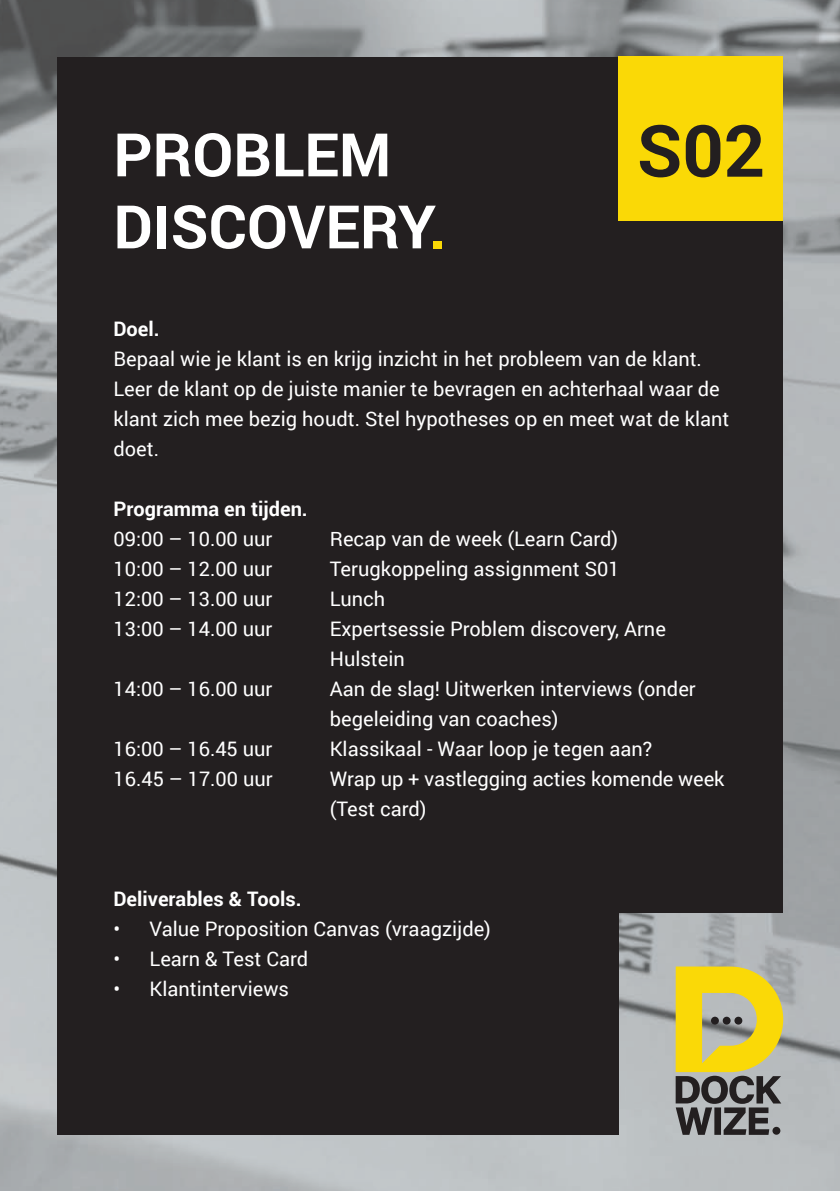
<style>
.page{position:relative;width:840px;height:1191px;background:#fff}
.page>*{position:absolute;margin:0;border:0;box-sizing:border-box;transform-origin:0 0}
.t1{font:700 72px "Roboto";color:#231f20}
.t2{font:700 60px/72px "Roboto";color:#fff}
.t3{font:20px/30px "Roboto";color:#fff}
.t4{font:700 20px "Roboto";color:#fff}
.s1{color:#fad906}
</style>
<div class="page">
<img style="left:0;top:0;width:839px;height:1191px">
<svg style="left:675px;top:966px;width:107px;height:168px;background:#b6a953"></svg>
<div style="left:722px;top:1016px;width:8px;height:8px;background:#231f20;border-radius:50%"></div>
<svg style="left:710px;top:1016px;width:8px;height:8px"></svg>
<div style="left:734px;top:1016px;width:8px;height:8px;background:#231f20;border-radius:50%"></div>
<div style="left:618px;top:57px;width:164px;height:856px;background:#231f20"></div>
<div style="left:57px;top:57px;width:561px;height:1077px;background:#231f20"></div>
<div style="left:618px;top:57px;width:164px;height:164px;background:#fad906"></div>
<h2 class="t2" style="left:113px;top:117px;width:334px">PROBLEM<br>DISCOVERY<span class="s1">.</span></h2>
<h1 class="t1" style="left:636px;top:100px;width:130px">S02</h1>
<p class="t4" style="left:113px;top:315px;width:48px">Doel.</p>
<p class="t3" style="left:113px;top:343px;width:617px">Bepaal wie je klant is en krijg inzicht in het probleem van de klant.<br>Leer de klant op de juiste manier te bevragen en achterhaal waar de klant zich mee bezig houdt. Stel hypotheses op en meet wat de klant doet.</p>
<p class="t4" style="left:113px;top:495px;width:196px">Programma en tijden.</p>
<p class="t3" style="left:113px;top:523px;width:160px">09:00 – 10.00 uur</p>
<p class="t3" style="left:329px;top:523px;width:290px">Recap van de week (Learn Card)</p>
<p class="t3" style="left:113px;top:553px;width:160px">10:00 – 12.00 uur</p>
<p class="t3" style="left:329px;top:553px;width:291px">Terugkoppeling assignment S01</p>
<p class="t3" style="left:113px;top:583px;width:160px">12:00 – 13.00 uur</p>
<p class="t3" style="left:329px;top:583px;width:57px">Lunch</p>
<p class="t3" style="left:113px;top:613px;width:160px">13:00 – 14.00 uur</p>
<p class="t3" style="left:329px;top:613px;width:337px">Expertsessie Problem discovery, Arne<br>Hulstein</p>
<p class="t3" style="left:113px;top:673px;width:160px">14:00 – 16.00 uur</p>
<p class="t3" style="left:329px;top:673px;width:367px">Aan de slag! Uitwerken interviews (onder begeleiding van coaches)</p>
<p class="t3" style="left:113px;top:733px;width:160px">16:00 – 16.45 uur</p>
<p class="t3" style="left:329px;top:733px;width:324px">Klassikaal - Waar loop je tegen aan?</p>
<p class="t3" style="left:113px;top:763px;width:161px">16.45 – 17.00 uur</p>
<p class="t3" style="left:329px;top:763px;width:396px">Wrap up + vastlegging acties komende week (Test card)</p>
<p class="t4" style="left:113px;top:885px;width:189px">Deliverables &amp; Tools.</p>
<p class="t3" style="left:113px;top:913px;width:379px">• Value Proposition Canvas (vraagzijde)</p>
<p class="t3" style="left:113px;top:943px;width:196px">• Learn &amp; Test Card</p>
<p class="t3" style="left:113px;top:973px;width:177px">• Klantinterviews</p>
</div>
